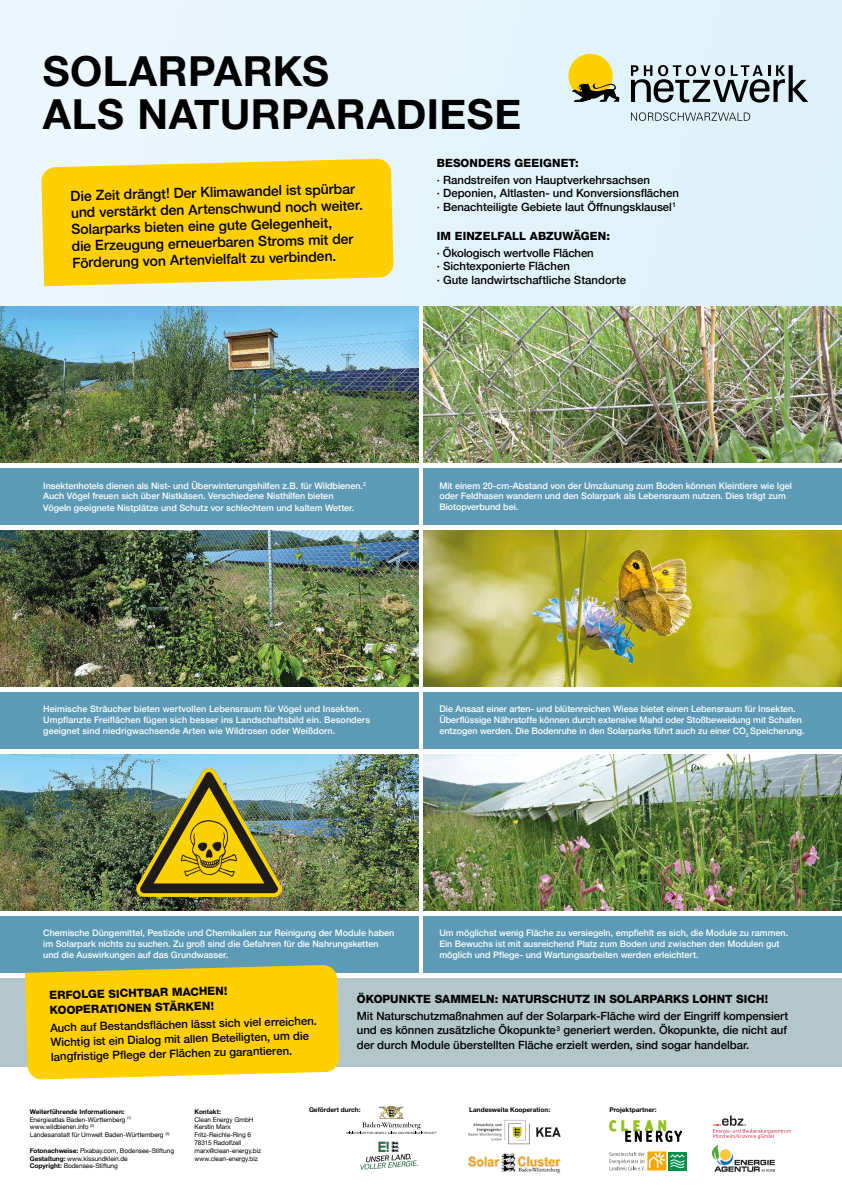
<style>
.page{position:relative;width:842px;height:1192px;background:#fff}
.page>*{position:absolute;margin:0;border:0;box-sizing:border-box;transform-origin:0 0}
.t1{font:700 41.4px/42.5px "Helvetica Neue";letter-spacing:.01em;color:#000}
.t2{font:500 14px/16.8px "Helvetica Neue";color:#000}
.t3{font:500 11.4px/13.7px "Helvetica Neue";letter-spacing:-.005em;color:#000}
.t4{font:800 11.4px/15.1px "Helvetica Neue LT Std";letter-spacing:.005em;color:#000}
.t5{font:500 9px/10.8px "Helvetica Neue";color:#fff}
.t6{font:6.5px/7.8px "Helvetica Neue";letter-spacing:-.005em;color:#000}
.t7{font:700 6.5px "Helvetica Neue";color:#000}
.s1{font-weight:700}
</style>
<div class="page">
<div style="left:0;top:979px;width:842px;height:88px;background:#b3c6ca"></div>
<div style="left:0;top:0;width:842px;height:307px;background:#e4f4fb"></div>
<img style="left:468px;top:1120px;width:93px;height:24px">
<img style="left:468px;top:1153px;width:93px;height:21px">
<svg style="left:41px;top:159px;width:353px;height:127px;background:#fdd113"></svg>
<svg style="left:609px;top:1120px;width:73px;height:22px"></svg>
<img style="left:361px;top:1142px;width:57px;height:28px">
<img style="left:380px;top:1106px;width:24px;height:13px">
<svg style="left:347px;top:1122px;width:90px;height:13px"></svg>
<img style="left:424px;top:307px;width:418px;height:156px">
<div style="left:0;top:468px;width:418px;height:57px;background:#5c9ab5"></div>
<div style="left:424px;top:468px;width:418px;height:57px;background:#5c9ab5"></div>
<img style="left:0;top:531px;width:418px;height:156px">
<div style="left:0;top:692px;width:418px;height:57px;background:#5c9ab5"></div>
<div style="left:424px;top:692px;width:418px;height:57px;background:#5c9ab5"></div>
<img style="left:0;top:755px;width:418px;height:156px">
<img style="left:424px;top:755px;width:418px;height:156px">
<div style="left:0;top:916px;width:418px;height:57px;background:#5c9ab5"></div>
<div style="left:424px;top:916px;width:418px;height:57px;background:#5c9ab5"></div>
<svg style="left:25px;top:965px;width:314px;height:115px;background:#f8cf11"></svg>
<img style="left:136px;top:768px;width:146px;height:129px">
<img style="left:424px;top:531px;width:418px;height:156px">
<img style="left:0;top:307px;width:418px;height:156px">
<div style="left:668px;top:1152px;width:19px;height:18px;background:#00904c"></div>
<div style="left:647px;top:1151px;width:19px;height:19px;background:#fbd486"></div>
<svg style="left:609px;top:1152px;width:76px;height:19px"></svg>
<svg style="left:713px;top:1115px;width:78px;height:24px"></svg>
<img style="left:712px;top:1144px;width:63px;height:28px">
<div style="left:568px;top:54px;width:45px;height:44px;background:#ffcf00;border-radius:50%"></div>
<svg style="left:572px;top:83px;width:47px;height:19px"></svg>
<svg style="left:631px;top:65px;width:177px;height:38px"></svg>
<svg style="left:631px;top:112px;width:119px;height:9px"></svg>
<h1 class="t1" style="left:43px;top:52px;width:480px">SOLARPARKS<br>ALS NATURPARADIESE</h1>
<h2 class="t2" style="left:70px;top:188px;width:294px;rotate:-2deg">Die Zeit drängt! Der Klimawandel ist spürbar und verstärkt den Artenschwund noch weiter.<br>Solarparks bieten eine gute Gelegenheit,<br>die Erzeugung erneuerbaren Stroms mit der Förderung von Artenvielfalt zu verbinden.</h2>
<p class="t4" style="left:437px;top:155px;width:143px">BESONDERS GEEIGNET:</p>
<p class="t3" style="left:437px;top:172px;width:244px">· Randstreifen von Hauptverkehrsachsen<br>· Deponien, Altlasten- und Konversionsflächen · Benachteiligte Gebiete laut Öffnungsklausel<sup>1</sup></p>
<p class="t4" style="left:437px;top:229px;width:175px">IM EINZELFALL ABZUWÄGEN:</p>
<p class="t3" style="left:437px;top:245px;width:191px">· Ökologisch wertvolle Flächen<br>· Sichtexponierte Flächen<br>· Gute landwirtschaftliche Standorte</p>
<p class="t5" style="left:43px;top:479px;width:324px">Insektenhotels dienen als Nist- und Überwinterungshilfen z.B. für Wildbienen.<sup>2<br></sup>Auch Vögel freuen sich über Nistkäsen. Verschiedene Nisthilfen bieten</p>
<p class="t5" style="left:43px;top:502px;width:313px">Vögeln geeignete Nistplätze und Schutz vor schlechtem und kaltem Wetter.</p>
<p class="t5" style="left:439px;top:479px;width:354px">Mit einem 20-cm-Abstand von der Umzäunung zum Boden können Kleintiere wie Igel oder Feldhasen wandern und den Solarpark als Lebensraum nutzen. Dies trägt zum<br>Biotopverbund bei.</p>
<p class="t5" style="left:43px;top:703px;width:328px">Heimische Sträucher bieten wertvollen Lebensraum für Vögel und Insekten.<br>Umpflanzte Freiflächen fügen sich besser ins Landschaftsbild ein. Besonders geeignet sind niedrigwachsende Arten wie Wildrosen oder Weißdorn.</p>
<p class="t5" style="left:439px;top:703px;width:367px">Die Ansaat einer arten- und blütenreichen Wiese bietet einen Lebensraum für Insekten.<br>Überflüssige Nährstoffe können durch extensive Mahd oder Stoßbeweidung mit Schafen entzogen werden. Die Bodenruhe in den Solarparks führt auch zu einer CO<sub>2</sub> Speicherung.</p>
<p class="t5" style="left:43px;top:927px;width:353px">Chemische Düngemittel, Pestizide und Chemikalien zur Reinigung der Module haben im Solarpark nichts zu suchen. Zu groß sind die Gefahren für die Nahrungsketten und die Auswirkungen auf das Grundwasser.</p>
<p class="t5" style="left:439px;top:927px;width:350px">Um möglichst wenig Fläche zu versiegeln, empfiehlt es sich, die Module zu rammen.<br>Ein Bewuchs ist mit ausreichend Platz zum Boden und zwischen den Modulen gut möglich und Pflege- und Wartungsarbeiten werden erleichtert.</p>
<p class="t4" style="left:49px;top:987px;width:180px;rotate:-1deg">ERFOLGE SICHTBAR MACHEN!<br>KOOPERATIONEN STÄRKEN!</p>
<p class="t3" style="left:50px;top:1018px;width:268px;line-height:14.6px;rotate:-1deg">Auch auf Bestandsfl ächen lässt sich viel erreichen.<br>Wichtig ist ein Dialog mit allen Beteiligten, um die langfristige Pfl ege der Flächen zu garantieren.</p>
<p class="t4" style="left:357px;top:992px;width:413px">ÖKOPUNKTE SAMMELN: NATURSCHUTZ IN SOLARPARKS LOHNT SICH!</p>
<p class="t3" style="left:357px;top:1008px;width:433px;line-height:14.5px;text-align:justify">Mit Naturschutzmaßnahmen auf der Solarpark-Fläche wird der Eingriff kompensiert und es können zusätzliche Ökopunkte<sup>3</sup> generiert werden. Ökopunkte, die nicht auf der durch Module überstellten Fläche erzielt werden, sind sogar handelbar.</p>
<p class="t6" style="left:30px;top:1108px;width:141px"><span class="s1">Weiterführende Informationen:<br></span>Energieatlas Baden-Württemberg <sup>(1) </sup>www.wildbienen.info <sup>(2)<br></sup>Landesanstalt für Umwelt Baden-Württemberg <sup>(3)</sup></p>
<p class="t6" style="left:30px;top:1147px;width:146px"><span class="s1">Fotonachweise:</span> Pixabay.com, Bodensee-Stiftung<br><span class="s1">Gestaltung:</span> www.kissundklein.de<br><span class="s1">Copyright:</span> Bodensee-Stiftung</p>
<p class="t7" style="left:195px;top:1106px;width:28px">Kontakt:</p>
<p class="t6" style="left:195px;top:1116px;width:68px">Clean Energy GmbH<br>Kerstin Marx<br>Fritz-Reichle-Ring 6<br>78315 Radolfzell marx@clean-energy.biz www.clean-energy.biz</p>
<p class="t7" style="left:309px;top:1105px;width:53px">Gefördert durch:</p>
<p class="t7" style="left:469px;top:1105px;width:83px">Landesweite Kooperation:</p>
<p class="t7" style="left:609px;top:1105px;width:49px">Projektpartner:</p>
</div>
